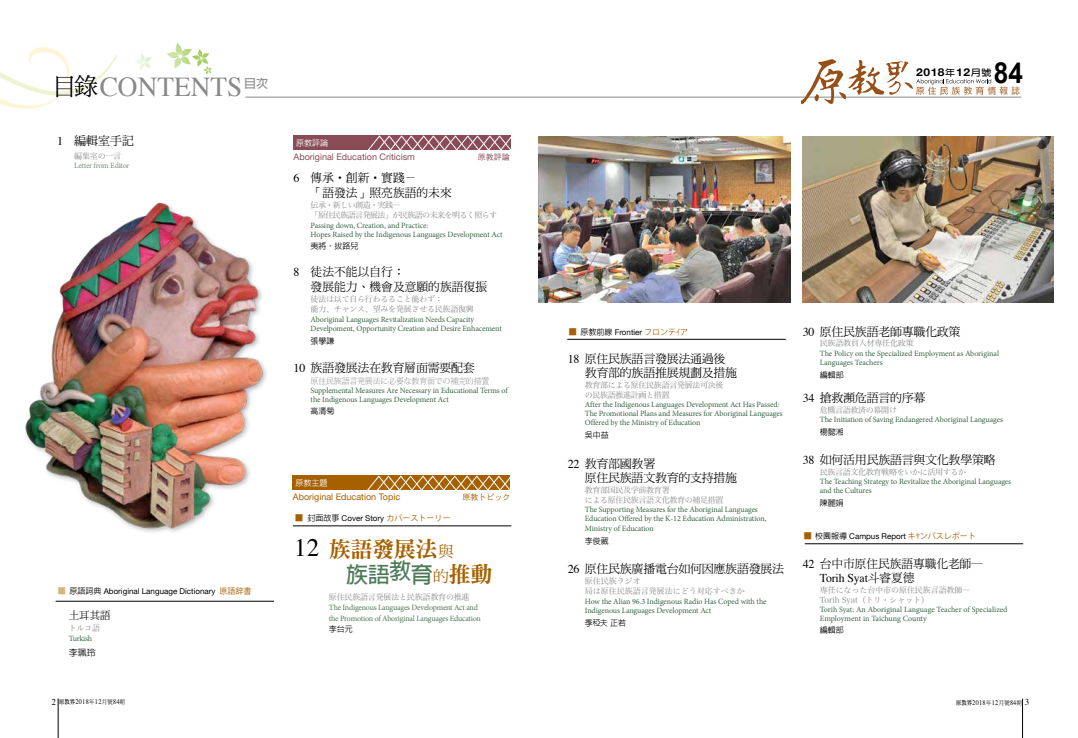
<style>
.page{position:relative;width:1078px;height:738px;background:#fff}
.page>*{position:absolute;margin:0;border:0;box-sizing:border-box;transform-origin:0 0}
.t1{font:700 29px "Arial";color:#000;scale:.9 1}
.t2{font:27.3px "Times";color:#898989}
.t3{font:24.9px "Times";color:#000}
.t4{font:700 22.2px "AR Hei B5";color:#4e7a58}
.t5{font:22.2px "DF Ming Std W9";letter-spacing:-.025em;color:#a76000}
.t6{font:12px/14px "DF Ming Std W5";letter-spacing:-.025em;color:#000}
.t7{font:12px/15px "DF Ming Std W5";color:#000}
.t8{font:12px "Times";letter-spacing:-.01em;color:#000}
.t9{font:700 12px "AR Hei B5";color:#898989}
.t10{font:700 10.8px "Helvetica Neue";letter-spacing:.05em;color:#000;scale:1.11 1}
.t11{font:10.5px "DF Ming Std W5";color:#000}
.t12{font:9px "Helvetica Neue";color:#894c57}
.t13{font:9px "Helvetica Neue";color:#a76000}
.t14{font:500 9px "AR Hei B5";color:#000}
.t15{font:8px/9px "Minion Pro";letter-spacing:-.01em;color:#396545}
.t16{font:8px/10px "Hira Min Pro W3";letter-spacing:-.03em;color:#898989}
.t17{font:8px "Helvetica Neue";color:#000}
.t18{font:8px/11px "Minion Pro";letter-spacing:-.03em;color:#4e7a58}
.t19{font:500 8px "AR Hei B5";color:#000}
.t20{font:8px/10px "Hira Min Pro W3";letter-spacing:-.01em;color:#898989}
.t21{font:8px/10px "Hira Min Pro W3";letter-spacing:-.07em;color:#898989}
.t22{font:8px/10px "Hira Min Pro W3";color:#898989}
.t23{font:300 8px "Adobe Ming Std";letter-spacing:-.03em;color:#898989}
.t24{font:8px "Minion Pro";letter-spacing:-.03em;color:#779071}
.t25{font:500 8px "AR Hei B5";color:#fff}
.t26{font:8px "Minion Pro";letter-spacing:-.03em;color:#396545}
.t27{font:8px "Heisei Kaku Go Std W3";color:#a76000}
.t28{font:8px "Heisei Kaku Go Std W3";color:#894c57}
.t29{font:7px "Times";letter-spacing:.05em;color:#000;scale:.9 1}
.s1{font-family:"DF Ming Std W5";font-size:24px;color:#000}
.s2{font-family:"AR Hei B5";font-size:9px}
.s3{font-family:"Times"}
.s4{font-family:"Li Gothic Med";font-size:10px;color:#d4b67c}
.s5{font-family:"AR Hei B5";font-weight:500}
.s6{font-family:"Koz Go Pro";color:#a76000}
.s7{font-family:"DF Ming Std W3"}
.s8{font-family:"Li Gothic Med";font-size:10px;color:#a76000}
.s9{font-family:"DF Ming Std W5";font-size:16px}
.s10{font-family:"DF Ming Std W5";font-weight:400;font-size:16px;color:#a76000}
.s11{font-family:"DF Ming Std W9";font-weight:400;color:#a76000}
.s12{font-family:"DF Ming Std W5"}
.s13{font-size:9px}
.s14{font-family:"AR Ming B5";font-weight:800;font-size:6px}
.s15{font-family:"DF Ming Std W5";font-size:6px}
</style>
<div class="page">
<img style="left:25px;top:202px;width:242px;height:330px">
<svg style="left:167px;top:43px;width:45px;height:31px"></svg>
<svg style="left:135px;top:53px;width:17px;height:17px"></svg>
<svg style="left:0;top:47px;width:118px;height:62px"></svg>
<svg style="left:592px;top:619px;width:7px;height:6px"></svg>
<hr style="left:58px;top:698px;width:1px;height:39px;background:#000">
<hr style="left:1022px;top:698px;width:1px;height:39px;background:#000">
<hr style="left:293px;top:525px;width:218px;height:1px;background:#000">
<hr style="left:567px;top:339px;width:218px;height:1px;background:#000">
<hr style="left:56px;top:600px;width:218px;height:1px;background:#000">
<div style="left:293px;top:135px;width:217px;height:15px;background:#894c57"></div>
<svg style="left:368px;top:135px;width:143px;height:15px"></svg>
<div style="left:293px;top:475px;width:217px;height:15px;background:#a76000"></div>
<svg style="left:367px;top:475px;width:143px;height:15px"></svg>
<hr style="left:245px;top:97px;width:775px;height:1px;background:#898989">
<svg style="left:800px;top:59px;width:219px;height:46px"></svg>
<img style="left:802px;top:136px;width:251px;height:166px">
<img style="left:539px;top:136px;width:250px;height:166px">
<hr style="left:804px;top:543px;width:218px;height:1px;background:#000">
<h2 class="t2" style="left:53px;top:61px;width:191px"><span class="s1">目錄</span>CONTENTS</h2>
<h3 class="t9" style="left:244px;top:77px;width:26px">目次</h3>
<h3 class="t10" style="left:915px;top:64px;width:69px">2018<span class="s2">年</span>12<span class="s2">月號</span></h3>
<h1 class="t1" style="left:993px;top:54px;width:34px">84</h1>
<h3 class="t6" style="left:57px;top:133px;width:79px"><span class="s3">1</span> 編輯室手記</h3>
<p class="t16" style="left:74px;top:150px;width:48px">編集室の一言</p>
<p class="t24" style="left:74px;top:160px;width:57px">Letter from Editor</p>
<p class="t25" style="left:296px;top:139px;width:33px">原教評論</p>
<p class="t12" style="left:293px;top:150px;width:123px">Aboriginal Education Criticism</p>
<p class="t28" style="left:478px;top:151px;width:33px">原教評論</p>
<p class="t17" style="left:57px;top:585px;width:196px"><span class="s4">■</span> <span class="s5">原語詞典</span> Aboriginal Language Dictionary <span class="s6">原語辞書</span></p>
<h3 class="t11" style="left:69px;top:609px;width:43px">土耳其語</h3>
<p class="t16" style="left:69px;top:622px;width:33px">トルコ語</p>
<p class="t26" style="left:69px;top:632px;width:25px">Turkish</p>
<p class="t14" style="left:69px;top:647px;width:28px">李珮玲</p>
<h3 class="t7" style="left:310px;top:169px;width:143px;text-indent:-17px"><span class="s3">6</span> 傳承‧創新‧實踐<span class="s7">－<br></span>「語發法」照亮族語的未來</h3>
<p class="t21" style="left:310px;top:199px;width:188px">伝承・新しい創造・実践―<br>「原住民族語言発展法」が民族語の未来を明るく照らす</p>
<p class="t15" style="left:310px;top:221px;width:193px">Passing down, Creation, and Practice:<br>Hopes Raised by the Indigenous Languages Development Act</p>
<p class="t19" style="left:310px;top:242px;width:49px">夷將‧拔路兒</p>
<h3 class="t7" style="left:310px;top:263px;width:178px;text-indent:-17px"><span class="s3">8</span> 徒法不能以自行：<br>發展能力、機會及意願的族語復振</h3>
<p class="t16" style="left:310px;top:293px;width:165px">徒法は以て自ら行わるること能わず：<br>能力、チャンス、望みを発展させる民族語復興</p>
<p class="t15" style="left:310px;top:315px;width:193px">Aboriginal Languages Revitalization Needs Capacity<br>Develpoment, Opportunity Creation and Desire Enhacement</p>
<p class="t19" style="left:310px;top:337px;width:25px">張學謙</p>
<h3 class="t6" style="left:293px;top:360px;width:183px"><span class="s3">10</span> 族語發展法在教育層面需要配套</h3>
<p class="t23" style="left:310px;top:376px;width:180px">原住民族語言発展法に必要な教育面での補完的措置</p>
<p class="t15" style="left:310px;top:386px;width:199px">Supplemental Measures Are Necessary in Educational Terms of the Indigenous Languages Development Act</p>
<p class="t19" style="left:310px;top:406px;width:25px">高清菊</p>
<p class="t25" style="left:295px;top:478px;width:33px">原教主題</p>
<p class="t13" style="left:293px;top:490px;width:109px">Aboriginal Education Topic</p>
<p class="t27" style="left:462px;top:491px;width:49px">原教トピック</p>
<p class="t17" style="left:294px;top:512px;width:158px"><span class="s8">■</span> <span class="s5">封面故事</span> Cover Story <span class="s6">カバーストーリー</span></p>
<h3 class="t3" style="left:294px;top:524px;width:26px">12</h3>
<h3 class="t5" style="left:329px;top:536px;width:127px">族語發展法<span class="s9">與</span></h3>
<h3 class="t4" style="left:346px;top:563px;width:148px">族語教育<span class="s10">的</span><span class="s11">推動</span></h3>
<p class="t16" style="left:329px;top:591px;width:142px">原住民族語言発展法と民族語教育の推進</p>
<p class="t18" style="left:329px;top:601px;width:153px">The Indigenous Languages Development Act and the Promotion of Aboriginal Languages Education</p>
<p class="t19" style="left:329px;top:625px;width:25px">李台元</p>
<p class="t17" style="left:567px;top:326px;width:122px"><span class="s8">■</span> <span class="s5">原教前線</span> Frontier <span class="s6">フロンテｲア</span></p>
<h3 class="t6" style="left:584px;top:351px;width:154px;text-indent:-17px"><span class="s3">18</span> 原住民族語言發展法通過後教育部的族語推展規劃及措施</h3>
<p class="t16" style="left:584px;top:379px;width:140px">教育部による原住民族語言発展法可決後の民族語推進計画と措置　</p>
<p class="t15" style="left:584px;top:400px;width:199px">After the Indigenous Languages Development Act Has Passed:<br>The Promotional Plans and Measures for Aboriginal Languages<br>Offered by the Ministry of Education</p>
<p class="t19" style="left:584px;top:431px;width:25px">吳中益</p>
<h3 class="t6" style="left:584px;top:456px;width:154px;text-indent:-17px"><span class="s3">22</span> 教育部國教署<br>原住民族語文教育的支持措施</h3>
<p class="t16" style="left:584px;top:484px;width:140px">教育部国民及学前教育署<br>による原住民族言語文化教育の補足措置</p>
<p class="t15" style="left:584px;top:505px;width:183px">The Supporting Measures for the Aboriginal Languages<br>Education Offered by the K-12 Education Administration,<br>Ministry of Education</p>
<p class="t19" style="left:584px;top:536px;width:25px">李俊葳</p>
<h3 class="t6" style="left:567px;top:561px;width:218px"><span class="s3">26</span> 原住民族廣播電台如何因應族語發展法</h3>
<p class="t22" style="left:584px;top:575px;width:161px">原住民族ラジオ<br>局は原住民族語言発展法にどう対応すべきか</p>
<p class="t15" style="left:584px;top:596px;width:183px">How the Alian 96.3 Indigenous Radio Has Coped with the<br>Indigenous Languages Development Act</p>
<p class="t19" style="left:584px;top:618px;width:43px">季 夫正若</p>
<h3 class="t6" style="left:802px;top:324px;width:159px"><span class="s3">30</span> 原住民族語老師專職化政策</h3>
<p class="t16" style="left:819px;top:337px;width:95px">民族語教員人材専任化政策</p>
<p class="t15" style="left:819px;top:349px;width:181px">The Policy on the Specialized Employment as Aboriginal<br>Languages Teachers</p>
<p class="t19" style="left:819px;top:371px;width:25px">編輯部</p>
<h3 class="t6" style="left:802px;top:390px;width:124px"><span class="s3">34</span> 搶救瀕危語言的序幕</h3>
<p class="t16" style="left:819px;top:403px;width:79px">危機言語救済の幕開け</p>
<p class="t15" style="left:819px;top:415px;width:185px">The Initiation of Saving Endangered Aboriginal Languages</p>
<p class="t19" style="left:819px;top:428px;width:25px">楊懿湘</p>
<h3 class="t6" style="left:802px;top:452px;width:194px"><span class="s3">38</span> 如何活用民族語言與文化教學策略</h3>
<p class="t16" style="left:819px;top:465px;width:155px">民族言語文化教育戦略をいかに活用するか　</p>
<p class="t15" style="left:819px;top:477px;width:193px">The Teaching Strategy to Revitalize the Aboriginal Languages and the Cultures</p>
<p class="t19" style="left:819px;top:499px;width:25px">陳麗娟</p>
<p class="t17" style="left:802px;top:530px;width:175px"><span class="s8">■</span> <span class="s5">校園報導</span> Campus Report <span class="s6">キﾔンパスレポート</span></p>
<h3 class="t6" style="left:802px;top:556px;width:182px"><span class="s3">42</span> 台中市原住民族語專職化老師─</h3>
<h3 class="t8" style="left:819px;top:566px;width:96px">Torih Syat<span class="s12">斗睿夏德</span></h3>
<p class="t20" style="left:819px;top:583px;width:152px">専任になった台中市の原住民族言語教師―<br>Torih Syat（トリ・シャット）</p>
<p class="t15" style="left:819px;top:605px;width:189px">Torih Syat: An Aboriginal Language Teacher of Specialized<br>Employment in Taichung County</p>
<p class="t19" style="left:819px;top:625px;width:25px">編輯部</p>
<p class="t29" style="left:51px;top:694px;width:83px"><span class="s13">2</span> <span class="s14">原教界</span>2018<span class="s15">年</span>12<span class="s15">月號</span>84<span class="s15">期</span></p>
<p class="t29" style="left:955px;top:695px;width:83px"><span class="s14">原教界</span>2018<span class="s15">年</span>12<span class="s15">月號</span>84<span class="s15">期</span> <span class="s13">3</span></p>
</div>
